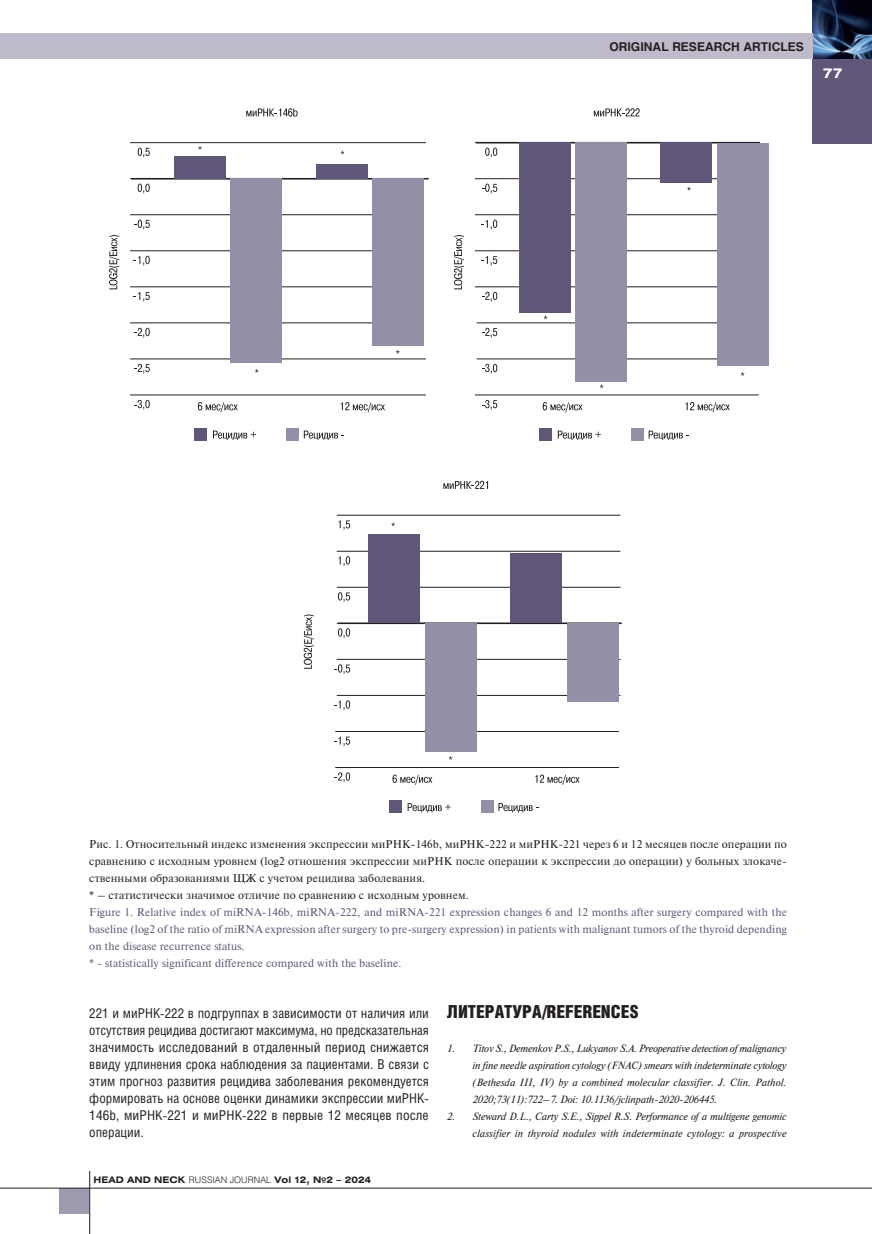
<style>
.page{position:relative;width:872px;height:1234px;background:#fff}
.page>*{position:absolute;margin:0;border:0;box-sizing:border-box;transform-origin:0 0}
.t1{font:18px "Helios Cond Black C";color:#231f20}
.t2{font:13.5px/17px "Helios Cond C";letter-spacing:.005em;color:#231f20;text-align:justify}
.t3{font:700 13.5px "Helios Ext C";color:#fff}
.t4{font:700 12px "Helios C";color:#231f20}
.t5{font:11.25px/17px "Newton";letter-spacing:.01em;color:#605677}
.t6{font:11.25px/17px "Newton";letter-spacing:.01em;color:#231f20}
.t7{font:11.25px "Pragmatica Cond C";color:#231f20}
.t8{font:italic 10.5px/17px "Newton";letter-spacing:-.01em;color:#231f20;text-align:justify}
.t9{font:italic 10.5px/17px "Newton";letter-spacing:.01em;color:#231f20;text-align:right}
.t10{font:700 9px "Helios Ext C";color:#231f20}
.s1{font-family:"Helios Light C";font-weight:400}
</style>
<div class="page">
<div style="left:812px;top:59px;width:60px;height:85px;background:#605677"></div>
<img style="left:812px;top:0;width:60px;height:59px">
<div style="left:0;top:33px;width:812px;height:26px;background:#bfbbcb"></div>
<div style="left:60px;top:1187px;width:29px;height:26px;background:#a09ab1"></div>
<hr style="left:0;top:1187px;width:872px;height:1px;background:#231f20">
<hr style="left:89px;top:1170px;width:1px;height:63px;background:#231f20">
<hr style="left:131px;top:178px;width:297px;height:1px;background:#231f20">
<svg style="left:134px;top:400px;width:15px;height:9px"></svg>
<svg style="left:145px;top:400px;width:5px;height:8px"></svg>
<svg style="left:134px;top:364px;width:16px;height:9px"></svg>
<svg style="left:134px;top:328px;width:14px;height:9px"></svg>
<svg style="left:145px;top:328px;width:5px;height:8px"></svg>
<svg style="left:134px;top:292px;width:16px;height:9px"></svg>
<svg style="left:134px;top:256px;width:14px;height:9px"></svg>
<svg style="left:145px;top:256px;width:5px;height:8px"></svg>
<svg style="left:134px;top:220px;width:16px;height:9px"></svg>
<svg style="left:138px;top:183px;width:8px;height:10px"></svg>
<svg style="left:145px;top:183px;width:5px;height:9px"></svg>
<svg style="left:138px;top:147px;width:12px;height:10px"></svg>
<hr style="left:130px;top:394px;width:296px;height:1px;background:#231f20">
<hr style="left:130px;top:358px;width:296px;height:1px;background:#231f20">
<hr style="left:130px;top:322px;width:284px;height:1px;background:#231f20">
<hr style="left:130px;top:286px;width:284px;height:1px;background:#231f20">
<hr style="left:130px;top:250px;width:284px;height:1px;background:#231f20">
<hr style="left:130px;top:214px;width:284px;height:1px;background:#231f20">
<hr style="left:130px;top:178px;width:284px;height:1px;background:#231f20">
<hr style="left:130px;top:142px;width:296px;height:1px;background:#231f20">
<div style="left:231px;top:179px;width:51px;height:184px;background:#948ea7"></div>
<div style="left:373px;top:179px;width:51px;height:167px;background:#948ea7"></div>
<div style="left:174px;top:156px;width:51px;height:23px;background:#605677"></div>
<div style="left:316px;top:164px;width:51px;height:15px;background:#605677"></div>
<svg style="left:198px;top:402px;width:40px;height:10px"></svg>
<svg style="left:198px;top:146px;width:4px;height:4px"></svg>
<svg style="left:391px;top:522px;width:4px;height:4px"></svg>
<svg style="left:687px;top:187px;width:4px;height:3px"></svg>
<svg style="left:340px;top:402px;width:45px;height:10px"></svg>
<div style="left:194px;top:428px;width:13px;height:13px;background:#605677"></div>
<div style="left:286px;top:428px;width:13px;height:13px;background:#948ea7"></div>
<svg style="left:213px;top:430px;width:43px;height:10px"></svg>
<svg style="left:109px;top:235px;width:10px;height:54px"></svg>
<svg style="left:246px;top:108px;width:51px;height:9px"></svg>
<svg style="left:304px;top:430px;width:40px;height:10px"></svg>
<hr style="left:476px;top:142px;width:284px;height:1px;background:#231f20">
<svg style="left:482px;top:400px;width:15px;height:9px"></svg>
<svg style="left:482px;top:364px;width:15px;height:9px"></svg>
<svg style="left:482px;top:328px;width:15px;height:9px"></svg>
<svg style="left:482px;top:292px;width:15px;height:9px"></svg>
<svg style="left:481px;top:256px;width:16px;height:9px"></svg>
<svg style="left:481px;top:220px;width:16px;height:9px"></svg>
<svg style="left:482px;top:183px;width:15px;height:10px"></svg>
<svg style="left:485px;top:147px;width:12px;height:10px"></svg>
<hr style="left:475px;top:394px;width:283px;height:1px;background:#231f20">
<hr style="left:476px;top:358px;width:284px;height:1px;background:#231f20">
<hr style="left:476px;top:322px;width:284px;height:1px;background:#231f20">
<hr style="left:475px;top:286px;width:283px;height:1px;background:#231f20">
<hr style="left:475px;top:250px;width:283px;height:1px;background:#231f20">
<hr style="left:475px;top:214px;width:283px;height:1px;background:#231f20">
<hr style="left:475px;top:178px;width:283px;height:1px;background:#231f20">
<hr style="left:475px;top:142px;width:283px;height:1px;background:#231f20">
<div style="left:575px;top:143px;width:52px;height:239px;background:#948ea7"></div>
<div style="left:717px;top:143px;width:51px;height:222px;background:#948ea7"></div>
<div style="left:519px;top:143px;width:51px;height:170px;background:#605677"></div>
<div style="left:661px;top:143px;width:51px;height:40px;background:#605677"></div>
<svg style="left:542px;top:402px;width:40px;height:10px"></svg>
<svg style="left:685px;top:402px;width:45px;height:10px"></svg>
<div style="left:539px;top:428px;width:13px;height:13px;background:#605677"></div>
<div style="left:631px;top:428px;width:13px;height:13px;background:#948ea7"></div>
<svg style="left:558px;top:430px;width:43px;height:10px"></svg>
<svg style="left:454px;top:235px;width:10px;height:54px"></svg>
<svg style="left:594px;top:108px;width:45px;height:8px"></svg>
<svg style="left:648px;top:430px;width:41px;height:10px"></svg>
<hr style="left:338px;top:622px;width:284px;height:2px;background:#231f20">
<svg style="left:335px;top:772px;width:15px;height:10px"></svg>
<svg style="left:334px;top:736px;width:16px;height:10px"></svg>
<svg style="left:334px;top:700px;width:16px;height:10px"></svg>
<svg style="left:335px;top:664px;width:15px;height:10px"></svg>
<svg style="left:338px;top:628px;width:12px;height:10px"></svg>
<svg style="left:338px;top:592px;width:12px;height:10px"></svg>
<svg style="left:338px;top:556px;width:12px;height:10px"></svg>
<svg style="left:338px;top:520px;width:12px;height:10px"></svg>
<hr style="left:335px;top:767px;width:284px;height:1px;background:#231f20">
<hr style="left:335px;top:731px;width:284px;height:1px;background:#231f20">
<hr style="left:337px;top:695px;width:283px;height:1px;background:#231f20">
<hr style="left:337px;top:659px;width:283px;height:1px;background:#231f20">
<hr style="left:337px;top:622px;width:283px;height:1px;background:#231f20">
<hr style="left:337px;top:586px;width:283px;height:1px;background:#231f20">
<hr style="left:337px;top:550px;width:283px;height:1px;background:#231f20">
<hr style="left:337px;top:514px;width:283px;height:1px;background:#231f20">
<div style="left:425px;top:623px;width:51px;height:128px;background:#948ea7"></div>
<div style="left:567px;top:623px;width:51px;height:78px;background:#948ea7"></div>
<div style="left:369px;top:534px;width:51px;height:89px;background:#605677"></div>
<div style="left:510px;top:553px;width:51px;height:70px;background:#605677"></div>
<svg style="left:392px;top:774px;width:40px;height:10px"></svg>
<svg style="left:535px;top:774px;width:44px;height:10px"></svg>
<div style="left:389px;top:800px;width:13px;height:13px;background:#605677"></div>
<div style="left:481px;top:800px;width:13px;height:13px;background:#948ea7"></div>
<svg style="left:407px;top:803px;width:44px;height:9px"></svg>
<svg style="left:304px;top:614px;width:10px;height:54px"></svg>
<svg style="left:443px;top:480px;width:45px;height:9px"></svg>
<svg style="left:498px;top:803px;width:40px;height:9px"></svg>
<p class="t4" style="left:609px;top:39px;width:196px">ORIGINAL RESEARCH ARTICLES</p>
<p class="t3" style="left:822px;top:65px;width:21px">77</p>
<p class="t6" style="left:89px;top:834px;width:699px">Рис. 1. Относительный индекс изменения экспрессии миРНК-146b, миРНК-222 и миРНК-221 через 6 и 12 месяцев после операции по сравнению с исходным уровнем (log2 отношения экспрессии миРНК после операции к экспрессии до операции) у больных злокаче&shy;ственными образованиями ЩЖ с учетом рецидива заболевания.<br>* – статистически значимое отличие по сравнению с исходным уровнем.</p>
<p class="t5" style="left:89px;top:902px;width:699px">Figure 1. Relative index of miRNA-146b, miRNA-222, and miRNA-221 expression changes 6 and 12 months after surgery compared with the baseline (log2 of the ratio of miRNA expression after surgery to pre-surgery expression) in patients with malignant tumors of the thyroid depending on the disease recurrence status.<br>* - statistically significant difference compared with the baseline.</p>
<p class="t2" style="left:89px;top:1003px;width:341px">221 и миРНК-222 в подгруппах в зависимости от наличия или отсутствия рецидива достигают максимума, но предсказательная значимость исследований в отдаленный период снижается ввиду удлинения срока наблюдения за пациентами. В связи с этим прогноз развития рецидива заболевания рекомендуется формировать на основе оценки динамики экспрессии миРНК-146b, миРНК-221 и миРНК-222 в первые 12 месяцев после операции.</p>
<h1 class="t1" style="left:447px;top:1000px;width:193px">ЛИТЕРАТУРА/REFERENCES</h1>
<p class="t7" style="left:137px;top:1025px;width:14px">0,5</p>
<p class="t7" style="left:198px;top:1023px;width:6px">*</p>
<p class="t7" style="left:340px;top:1028px;width:6px">*</p>
<p class="t8" style="left:472px;top:1039px;width:316px;text-indent:-26px">1. Titov S., Demenkov P.S., Lukyanov S.A. Preoperative detection of malignancy in fine needle aspiration cytology (FNAC) smears with indeterminate cytology (Bethesda III, IV) by a combined molecular classifier. J. Clin. Pathol.<br>2020;73(11):722–7. Doi: 10.1136/jclinpath-2020-206445.</p>
<p class="t9" style="left:447px;top:1107px;width:341px">2. Steward D.L., Carty S.E., Sippel R.S. Performance of a multigene genomic classifier in thyroid nodules with indeterminate cytology: a prospective</p>
<p class="t7" style="left:481px;top:1061px;width:18px">-0,5</p>
<p class="t7" style="left:137px;top:1061px;width:14px">0,0</p>
<p class="t7" style="left:686px;top:1064px;width:6px">*</p>
<p class="t7" style="left:480px;top:1097px;width:18px">-1,0</p>
<p class="t7" style="left:134px;top:1097px;width:18px">-0,5</p>
<p class="t7" style="left:107px;top:1169px;width:57px;rotate:-90deg">LOG2(E/Eисх)</p>
<p class="t7" style="left:480px;top:1133px;width:18px">-1,5</p>
<p class="t7" style="left:133px;top:1169px;width:18px">-1,5</p>
<p class="t10" style="left:94px;top:1174px;width:279px">HEAD AND NECK <span class="s1">RUSSIAN JOURNAL</span> Vol 12, №2 – 2024</p>
</div>
